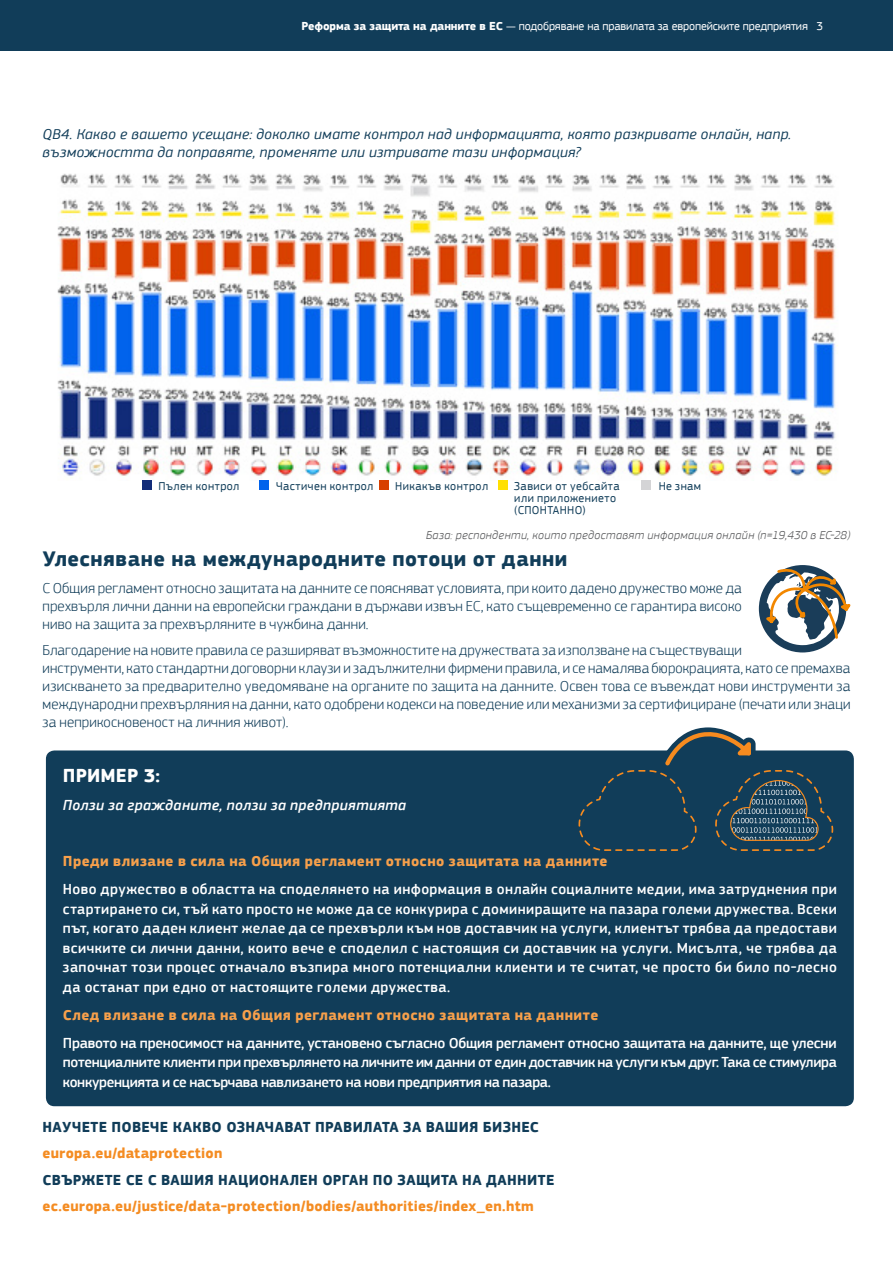
<style>
.page{position:relative;width:893px;height:1263px;background:#fff}
.page>*{position:absolute;margin:0;border:0;box-sizing:border-box;transform-origin:0 0}
.factsheet_-_body_tex{font:700 21.75px "EC Square Sans Pro";letter-spacing:.025em;color:#113d59}
.factsheet_-_box_-_su{font:700 19.5px "EC Square Sans Pro";letter-spacing:.01em;color:#fff}
.factsheet_-_box_-_bo{font:500 15px/19.5px "EC Square Sans Pro";letter-spacing:.01em;color:#fff;text-align:justify}
.factsheet_-_body_tex-2{font:300 15px/18px "EC Square Sans Pro";letter-spacing:.01em;color:#113d59;text-align:justify}
.factsheet_-_box_-_su-2{font:italic 15px/18px "EC Square Sans Pro";letter-spacing:.025em;color:#113d59}
.factsheet_-_box_-_bo-2{font:700 15px "EC Square Sans Pro";letter-spacing:.03em;color:#f7a04b}
.factsheet_-_body_tex-3{font:700 15px "EC Square Sans Pro";letter-spacing:.02em;color:#113d59}
.factsheet_-_body_tex-4{font:700 15px "EC Square Sans Pro";letter-spacing:.015em;color:#f48c22}
.factsheet_-_box_-_bo-3{font:italic 500 15px "EC Square Sans Pro";letter-spacing:.025em;color:#fff}
.factsheet_-_box_-_su-3{font:12px/12px "EC Square Sans Pro";letter-spacing:.04em;color:#113d59}
.t1{font:12px "EC Square Sans Pro";letter-spacing:-.01em;color:#fff}
.factsheet_-_body_tex-5{font:italic 300 12px "EC Square Sans Pro";letter-spacing:.03em;color:#57585a}
.s1{font-weight:700}
</style>
<div class="page">
<div style="left:0;top:0;width:893px;height:51px;background:#113d59"></div>
<svg style="left:759px;top:565px;width:92px;height:87px"></svg>
<img style="left:57px;top:173px;width:781px;height:305px">
<div style="left:142px;top:481px;width:9px;height:9px;background:#122c79"></div>
<div style="left:260px;top:481px;width:9px;height:9px;background:#0163ec"></div>
<div style="left:379px;top:481px;width:9px;height:9px;background:#d84000"></div>
<div style="left:498px;top:481px;width:9px;height:9px;background:#ffe001"></div>
<div style="left:641px;top:481px;width:9px;height:9px;background:#d4d4d6"></div>
<div style="left:46px;top:750px;width:808px;height:356px;background:#113d59;border-radius:9px"></div>
<svg style="left:575px;top:727px;width:262px;height:124px"></svg>
<p class="t1" style="left:302px;top:19px;width:523px"><span class="s1">Реформа за защита на данните в ЕС</span> — подобряване на правилата за европейските предприятия 3</p>
<p class="factsheet_-_box_-_su-2" style="left:43px;top:125px;width:750px">QB4. Какво е вашето усещане: доколко имате контрол над информацията, която разкривате онлайн, напр. възможността да поправяте, променяте или изтривате тази информация?</p>
<p class="factsheet_-_box_-_su-3" style="left:158px;top:480px;width:82px">Пълен контрол</p>
<p class="factsheet_-_box_-_su-3" style="left:276px;top:480px;width:99px">Частичен контрол</p>
<p class="factsheet_-_box_-_su-3" style="left:395px;top:480px;width:94px">Никакъв контрол</p>
<p class="factsheet_-_box_-_su-3" style="left:514px;top:480px;width:107px">Зависи от уебсайта или приложението (СПОНТАННО)</p>
<p class="factsheet_-_box_-_su-3" style="left:659px;top:480px;width:44px">Не знам</p>
<p class="factsheet_-_body_tex-5" style="left:426px;top:528px;width:426px">База: респонденти, които предоставят информация онлайн (n=19,430 в ЕС-28)</p>
<p class="factsheet_-_body_tex" style="left:43px;top:546px;width:526px">Улесняване на международните потоци от данни</p>
<p class="factsheet_-_body_tex-2" style="left:43px;top:579px;width:701px">С Общия регламент относно защитата на данните се поясняват условията, при които дадено дружество може да прехвърля лични данни на европейски граждани в държави извън ЕС, като същевременно се гарантира високо ниво на защита за прехвърляните в чужбина данни.</p>
<p class="factsheet_-_body_tex-2" style="left:43px;top:641px;width:809px;text-align:left">Благодарение на новите правила се разширяват възможностите на дружествата за използване на съществуващи<br>инструменти, като стандартни договорни клаузи и задължителни фирмени правила, и се намалява бюрокрацията, като се премахва изискването за предварително уведомяване на органите по защита на данните. Освен това се въвеждат нови инструменти за международни прехвърляния на данни, като одобрени кодекси на поведение или механизми за сертифициране (печати или знаци за неприкосновеност на личния живот).</p>
<p class="factsheet_-_box_-_su" style="left:63px;top:764px;width:99px">ПРИМЕР 3:</p>
<p class="factsheet_-_box_-_bo-3" style="left:63px;top:796px;width:345px">Ползи за гражданите, ползи за предприятията</p>
<p class="factsheet_-_box_-_bo-2" style="left:63px;top:852px;width:546px">Преди влизане в сила на Общия регламент относно защитата на данните</p>
<p class="factsheet_-_box_-_bo" style="left:63px;top:880px;width:775px">Ново дружество в областта на споделянето на информация в онлайн социалните медии, има затруднения при стартирането си, тъй като просто не може да се конкурира с доминиращите на пазара големи дружества. Всеки път, когато даден клиент желае да се прехвърли към нов доставчик на услуги, клиентът трябва да предостави всичките си лични данни, които вече е споделил с настоящия си доставчик на услуги. Мисълта, че трябва да започнат този процес отначало възпира много потенциални клиенти и те считат, че просто би било по-лесно да останат при едно от настоящите големи дружества.</p>
<p class="factsheet_-_box_-_bo-2" style="left:63px;top:1006px;width:537px">След влизане в сила на Общия регламент относно защитата на данните</p>
<p class="factsheet_-_box_-_bo" style="left:63px;top:1033px;width:775px">Правото на преносимост на данните, установено съгласно Общия регламент относно защитата на данните, ще улесни потенциалните клиенти при прехвърлянето на личните им данни от един доставчик на услуги към друг. Така се стимулира конкуренцията и се насърчава навлизането на нови предприятия на пазара.</p>
<p class="factsheet_-_body_tex-3" style="left:43px;top:1118px;width:498px">НАУЧЕТЕ ПОВЕЧЕ КАКВО ОЗНАЧАВАТ ПРАВИЛАТА ЗА ВАШИЯ БИЗНЕС</p>
<p class="factsheet_-_body_tex-4" style="left:43px;top:1144px;width:181px">europa.eu/dataprotection</p>
<p class="factsheet_-_body_tex-3" style="left:43px;top:1171px;width:513px">СВЪРЖЕТЕ СЕ С ВАШИЯ НАЦИОНАЛЕН ОРГАН ПО ЗАЩИТА НА ДАННИТЕ</p>
<p class="factsheet_-_body_tex-4" style="left:43px;top:1197px;width:493px">ec.europa.eu/justice/data-protection/bodies/authorities/index_en.htm</p>
</div>
